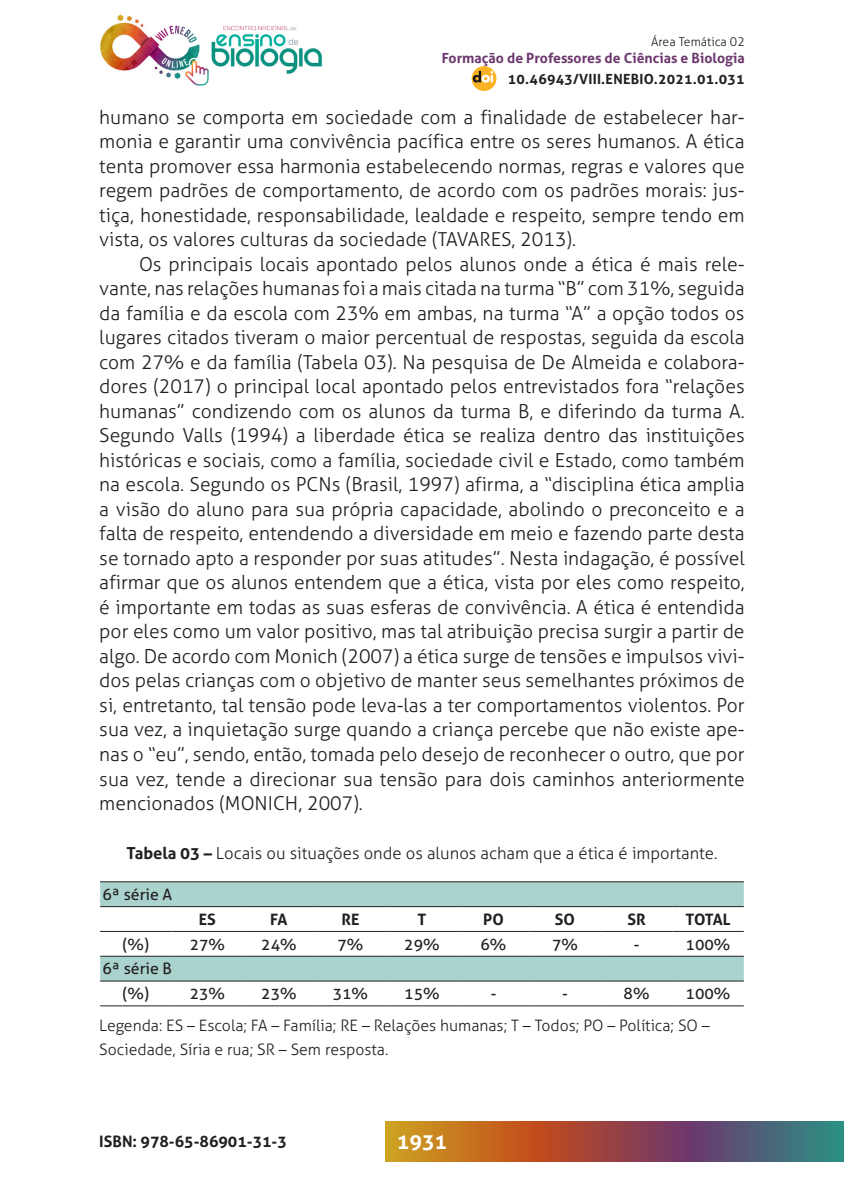
<style>
.page{position:relative;width:844px;height:1191px;background:#fff}
.page>*{position:absolute;margin:0;border:0;box-sizing:border-box;transform-origin:0 0}
.t1{font:700 21px "Aller";color:#fff}
._2_CORPO{font:300 19.25px/24.5px "Aller";color:#231f20;text-align:justify}
._7_LEGENDAS{font:300 16.62px "Aller";color:#231f20}
._8_FONTES{font:300 15.75px/24.5px "Aller";color:#231f20}
._9_TABELA{font:15.75px "Aller";color:#231f20}
._9_TABELA-2{font:700 15.75px "Aller";color:#231f20}
.t2{font:700 14px "Aller";color:#6c376e}
.t3{font:700 14px "Aller";letter-spacing:.02em;color:#231f20}
.t4{font:300 12.25px "Aller";color:#231f20}
.s1{font-weight:700}
</style>
<div class="page">
<img style="left:100px;top:14px;width:109px;height:72px">
<img style="left:211px;top:25px;width:111px;height:49px">
<svg style="left:385px;top:1121px;width:458px;height:40px;background:#8d5e49"></svg>
<div style="left:471px;top:66px;width:25px;height:25px;background:#fbb323;border-radius:50%"></div>
<svg style="left:472px;top:71px;width:21px;height:12px"></svg>
<svg style="left:100px;top:882px;width:643px;height:98px"></svg>
<hr style="left:100px;top:881px;width:72px;height:1px;background:#231f20">
<hr style="left:172px;top:881px;width:71px;height:1px;background:#231f20">
<hr style="left:243px;top:881px;width:71px;height:1px;background:#231f20">
<hr style="left:314px;top:881px;width:72px;height:1px;background:#231f20">
<hr style="left:386px;top:881px;width:71px;height:1px;background:#231f20">
<hr style="left:457px;top:881px;width:72px;height:1px;background:#231f20">
<hr style="left:529px;top:881px;width:71px;height:1px;background:#231f20">
<hr style="left:600px;top:881px;width:72px;height:1px;background:#231f20">
<hr style="left:672px;top:881px;width:71px;height:1px;background:#231f20">
<hr style="left:100px;top:1005px;width:72px;height:1px;background:#231f20">
<hr style="left:172px;top:1005px;width:71px;height:1px;background:#231f20">
<hr style="left:243px;top:1005px;width:71px;height:1px;background:#231f20">
<hr style="left:314px;top:1005px;width:72px;height:1px;background:#231f20">
<hr style="left:386px;top:1005px;width:71px;height:1px;background:#231f20">
<hr style="left:457px;top:1005px;width:72px;height:1px;background:#231f20">
<hr style="left:529px;top:1005px;width:71px;height:1px;background:#231f20">
<hr style="left:600px;top:1005px;width:72px;height:1px;background:#231f20">
<hr style="left:672px;top:1005px;width:71px;height:1px;background:#231f20">
<hr style="left:100px;top:906px;width:72px;height:1px;background:#231f20">
<hr style="left:172px;top:906px;width:71px;height:1px;background:#231f20">
<hr style="left:243px;top:906px;width:71px;height:1px;background:#231f20">
<hr style="left:314px;top:906px;width:72px;height:1px;background:#231f20">
<hr style="left:386px;top:906px;width:71px;height:1px;background:#231f20">
<hr style="left:457px;top:906px;width:72px;height:1px;background:#231f20">
<hr style="left:529px;top:906px;width:71px;height:1px;background:#231f20">
<hr style="left:600px;top:906px;width:72px;height:1px;background:#231f20">
<hr style="left:672px;top:906px;width:71px;height:1px;background:#231f20">
<hr style="left:100px;top:931px;width:72px;height:1px;background:#231f20">
<hr style="left:172px;top:931px;width:71px;height:1px;background:#231f20">
<hr style="left:243px;top:931px;width:71px;height:1px;background:#231f20">
<hr style="left:314px;top:931px;width:72px;height:1px;background:#231f20">
<hr style="left:386px;top:931px;width:71px;height:1px;background:#231f20">
<hr style="left:457px;top:931px;width:72px;height:1px;background:#231f20">
<hr style="left:529px;top:931px;width:71px;height:1px;background:#231f20">
<hr style="left:600px;top:931px;width:72px;height:1px;background:#231f20">
<hr style="left:672px;top:931px;width:71px;height:1px;background:#231f20">
<hr style="left:100px;top:956px;width:72px;height:1px;background:#231f20">
<hr style="left:172px;top:956px;width:71px;height:1px;background:#231f20">
<hr style="left:243px;top:956px;width:71px;height:1px;background:#231f20">
<hr style="left:314px;top:956px;width:72px;height:1px;background:#231f20">
<hr style="left:386px;top:956px;width:71px;height:1px;background:#231f20">
<hr style="left:457px;top:956px;width:72px;height:1px;background:#231f20">
<hr style="left:529px;top:956px;width:71px;height:1px;background:#231f20">
<hr style="left:600px;top:956px;width:72px;height:1px;background:#231f20">
<hr style="left:672px;top:956px;width:71px;height:1px;background:#231f20">
<hr style="left:100px;top:980px;width:72px;height:1px;background:#231f20">
<hr style="left:172px;top:980px;width:71px;height:1px;background:#231f20">
<hr style="left:243px;top:980px;width:71px;height:1px;background:#231f20">
<hr style="left:314px;top:980px;width:72px;height:1px;background:#231f20">
<hr style="left:386px;top:980px;width:71px;height:1px;background:#231f20">
<hr style="left:457px;top:980px;width:72px;height:1px;background:#231f20">
<hr style="left:529px;top:980px;width:71px;height:1px;background:#231f20">
<hr style="left:600px;top:980px;width:72px;height:1px;background:#231f20">
<hr style="left:672px;top:980px;width:71px;height:1px;background:#231f20">
<p class="t4" style="left:651px;top:34px;width:95px">Área Temática 02</p>
<p class="t2" style="left:441px;top:49px;width:304px">Formação de Professores de Ciências e Biologia</p>
<p class="t3" style="left:508px;top:70px;width:238px">10.46943/VIII.ENEBIO.2021.01.031</p>
<p class="_2_CORPO" style="left:99px;top:105px;width:646px">humano se comporta em sociedade com a finalidade de estabelecer har&shy;monia e garantir uma convivência pacífica entre os seres humanos. A ética tenta promover essa harmonia estabelecendo normas, regras e valores que regem padrões de comportamento, de acordo com os padrões morais: jus&shy;tiça, honestidade, responsabilidade, lealdade e respeito, sempre tendo em vista, os valores culturas da sociedade (TAVARES, 2013).</p>
<p class="_2_CORPO" style="left:99px;top:252px;width:646px;text-indent:40px">Os principais locais apontado pelos alunos onde a ética é mais rele&shy;vante, nas relações humanas foi a mais citada na turma “B” com 31%, seguida da família e da escola com 23% em ambas, na turma “A” a opção todos os lugares citados tiveram o maior percentual de respostas, seguida da escola com 27% e da família (Tabela 03). Na pesquisa de De Almeida e colabora&shy;dores (2017) o principal local apontado pelos entrevistados fora “relações humanas” condizendo com os alunos da turma B, e diferindo da turma A.<br>Segundo Valls (1994) a liberdade ética se realiza dentro das instituições históricas e sociais, como a família, sociedade civil e Estado, como também na escola. Segundo os PCNs (Brasil, 1997) afirma, a “disciplina ética amplia a visão do aluno para sua própria capacidade, abolindo o preconceito e a falta de respeito, entendendo a diversidade em meio e fazendo parte desta se tornado apto a responder por suas atitudes”. Nesta indagação, é possível afirmar que os alunos entendem que a ética, vista por eles como respeito, é importante em todas as suas esferas de convivência. A ética é entendida por eles como um valor positivo, mas tal atribuição precisa surgir a partir de algo. De acordo com Monich (2007) a ética surge de tensões e impulsos vivi&shy;dos pelas crianças com o objetivo de manter seus semelhantes próximos de si, entretanto, tal tensão pode leva-las a ter comportamentos violentos. Por sua vez, a inquietação surge quando a criança percebe que não existe ape&shy;nas o “eu”, sendo, então, tomada pelo desejo de reconhecer o outro, que por sua vez, tende a direcionar sua tensão para dois caminhos anteriormente mencionados (MONICH, 2007).</p>
<p class="_7_LEGENDAS" style="left:126px;top:843px;width:592px"><span class="s1">Tabela 03 –</span> Locais ou situações onde os alunos acham que a ética é importante.</p>
<p class="_9_TABELA" style="left:103px;top:885px;width:71px">6ª série A</p>
<p class="_9_TABELA-2" style="left:199px;top:909px;width:19px">ES</p>
<p class="_9_TABELA-2" style="left:270px;top:909px;width:19px">FA</p>
<p class="_9_TABELA-2" style="left:341px;top:909px;width:19px">RE</p>
<p class="_9_TABELA-2" style="left:417px;top:909px;width:10px">T</p>
<p class="_9_TABELA-2" style="left:483px;top:909px;width:22px">PO</p>
<p class="_9_TABELA-2" style="left:555px;top:909px;width:22px">SO</p>
<p class="_9_TABELA-2" style="left:627px;top:909px;width:20px">SR</p>
<p class="_9_TABELA-2" style="left:685px;top:909px;width:46px">TOTAL</p>
<p class="_9_TABELA" style="left:123px;top:934px;width:28px">(%)</p>
<p class="_9_TABELA" style="left:190px;top:934px;width:37px">27%</p>
<p class="_9_TABELA" style="left:261px;top:934px;width:37px">24%</p>
<p class="_9_TABELA" style="left:337px;top:934px;width:27px">7%</p>
<p class="_9_TABELA" style="left:404px;top:934px;width:37px">29%</p>
<p class="_9_TABELA" style="left:480px;top:934px;width:27px">6%</p>
<p class="_9_TABELA" style="left:552px;top:934px;width:27px">7%</p>
<p class="_9_TABELA" style="left:633px;top:934px;width:7px">-</p>
<p class="_9_TABELA" style="left:685px;top:934px;width:46px">100%</p>
<p class="_9_TABELA" style="left:103px;top:959px;width:71px">6ª série B</p>
<p class="_9_TABELA" style="left:123px;top:984px;width:28px">(%)</p>
<p class="_9_TABELA" style="left:190px;top:984px;width:37px">23%</p>
<p class="_9_TABELA" style="left:261px;top:984px;width:37px">23%</p>
<p class="_9_TABELA" style="left:332px;top:984px;width:37px">31%</p>
<p class="_9_TABELA" style="left:404px;top:984px;width:37px">15%</p>
<p class="_9_TABELA" style="left:490px;top:984px;width:7px">-</p>
<p class="_9_TABELA" style="left:562px;top:984px;width:7px">-</p>
<p class="_9_TABELA" style="left:623px;top:984px;width:27px">8%</p>
<p class="_9_TABELA" style="left:685px;top:984px;width:46px">100%</p>
<p class="_8_FONTES" style="left:99px;top:1012px;width:612px">Legenda: ES – Escola; FA – Família; RE – Relações humanas; T – Todos; PO – Política; SO –<br>Sociedade, Síria e rua; SR – Sem resposta.</p>
<p class="_9_TABELA-2" style="left:99px;top:1131px;width:189px">ISBN: 978-65-86901-31-3</p>
<p class="t1" style="left:396px;top:1128px;width:52px">1931</p>
</div>
